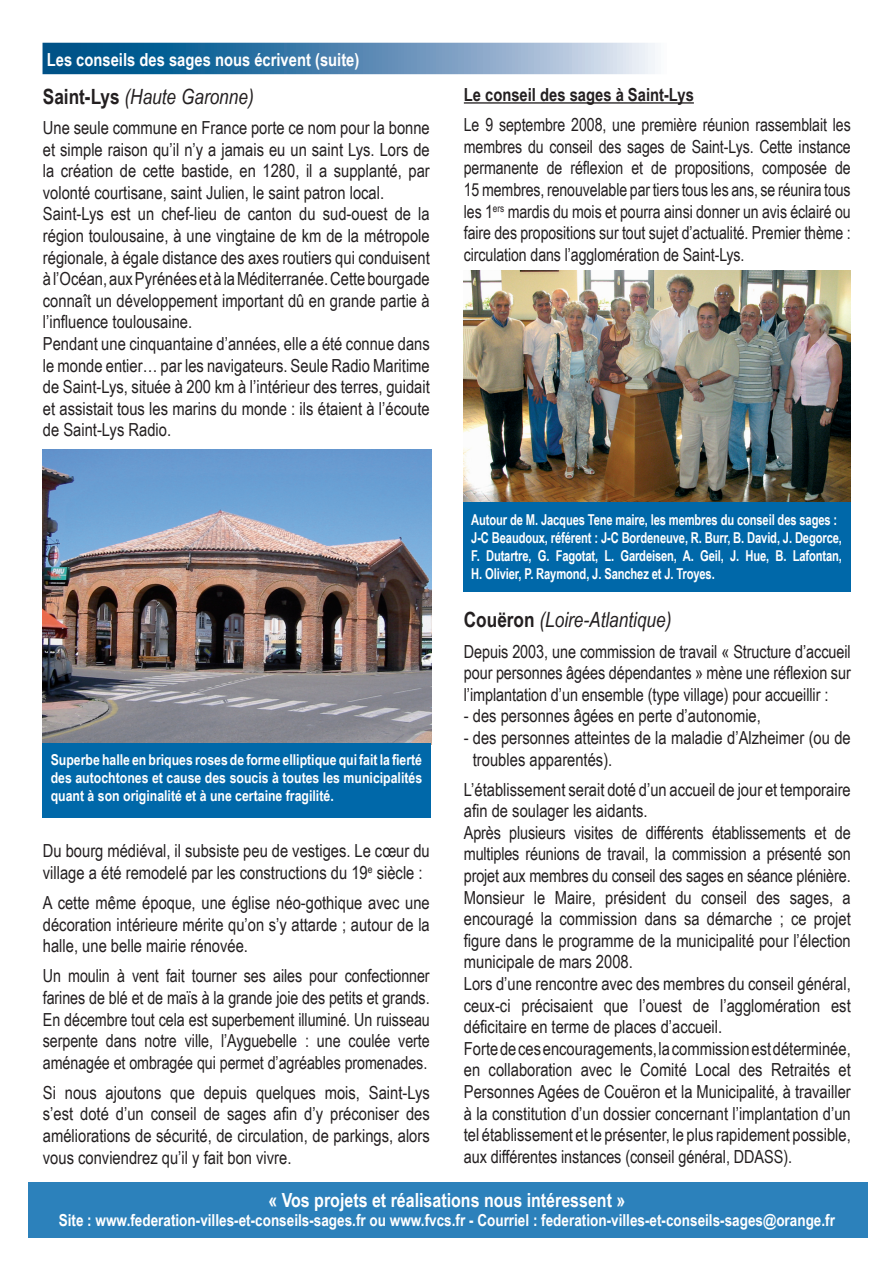
<style>
.page{position:relative;width:893px;height:1263px;background:#fff}
.page>*{position:absolute;margin:0;border:0;box-sizing:border-box;transform-origin:0 0}
.t1{font:italic 21px "Arial Narrow";color:#231f20}
.t2{font:700 19.5px "Arial Narrow";color:#fff}
.t3{font:18px/21.6px "Arial Narrow";color:#231f20}
.t4{font:18px/21.6px "Arial Narrow";color:#231f20;text-align:justify;scale:.96 1}
.t5{font:700 18px "Arial Narrow";color:#fff}
.t6{font:700 18px "Arial Narrow";color:#231f20}
.t7{font:700 16.5px "Arial Narrow";color:#fff}
.t8{font:700 15px/18px "Arial Narrow";letter-spacing:-.01em;color:#fff;scale:.91 1}
.t9{font:700 15px/18px "Arial Narrow";letter-spacing:-.01em;color:#fff;text-align:justify}
.s1{font-weight:700;font-style:normal}
</style>
<div class="page">
<div style="left:0;top:1182px;width:868px;height:55px;background:#2c81bb"></div>
<hr style="left:464px;top:102px;width:230px;height:2px;background:#231f20">
<svg style="left:43px;top:43px;width:612px;height:31px;background:#598db5"></svg>
<img style="left:43px;top:449px;width:388px;height:294px">
<div style="left:42px;top:743px;width:389px;height:75px;background:#0068a9"></div>
<img style="left:463px;top:270px;width:387px;height:232px">
<div style="left:463px;top:502px;width:387px;height:90px;background:#0068a9"></div>
<div style="left:0;top:1161px;width:28px;height:89px;background:#fff"></div>
<p class="t5" style="left:47px;top:46px;width:314px">Les conseils des sages nous écrivent (suite)</p>
<p class="t1" style="left:43px;top:82px;width:212px"><span class="s1">Saint-Lys</span> (Haute Garonne)</p>
<p class="t3" style="left:43px;top:116px;width:388px">Une seule commune en France porte ce nom pour la bonne et simple raison qu’il n’y a jamais eu un saint Lys. Lors de la création de cette bastide, en 1280, il a supplanté, par volonté courtisane, saint Julien, le saint patron local.<br>Saint-Lys est un chef-lieu de canton du sud-ouest de la région toulousaine, à une vingtaine de km de la métropole régionale, à égale distance des axes routiers qui conduisent à l’Océan, aux Pyrénées et à la Méditerranée. Cette bourgade connaît un développement important dû en grande partie à l’influence toulousaine.<br>Pendant une cinquantaine d’années, elle a été connue dans le monde entier… par les navigateurs. Seule Radio Maritime de Saint-Lys, située à 200 km à l’intérieur des terres, guidait et assistait tous les marins du monde : ils étaient à l’écoute de Saint-Lys Radio.</p>
<p class="t9" style="left:51px;top:750px;width:373px">Superbe halle en briques roses de forme elliptique qui fait la fierté des autochtones et cause des soucis à toutes les municipalités quant à son originalité et à une certaine fragilité.</p>
<p class="t3" style="left:43px;top:839px;width:388px">Du bourg médiéval, il subsiste peu de vestiges. Le cœur du village a été remodelé par les constructions du 19<sup>e</sup> siècle :</p>
<p class="t3" style="left:43px;top:891px;width:388px;text-align:justify">A cette même époque, une église néo-gothique avec une décoration intérieure mérite qu’on s’y attarde ; autour de la halle, une belle mairie rénovée.</p>
<p class="t3" style="left:43px;top:964px;width:388px;text-align:justify">Un moulin à vent fait tourner ses ailes pour confectionner farines de blé et de maïs à la grande joie des petits et grands.<br>En décembre tout cela est superbement illuminé. Un ruisseau serpente dans notre ville, l’Ayguebelle : une coulée verte aménagée et ombragée qui permet d’agréables promenades.</p>
<p class="t3" style="left:43px;top:1081px;width:388px;text-align:justify">Si nous ajoutons que depuis quelques mois, Saint-Lys s’est doté d’un conseil de sages afin d’y préconiser des améliorations de sécurité, de circulation, de parkings, alors vous conviendrez qu’il y fait bon vivre.</p>
<p class="t6" style="left:464px;top:81px;width:232px">Le conseil des sages à Saint-Lys</p>
<p class="t4" style="left:464px;top:113px;width:405px">Le 9 septembre 2008, une première réunion rassemblait les membres du conseil des sages de Saint-Lys. Cette instance permanente de réflexion et de propositions, composée de 15membres, renouvelable par tiers tous les ans, se réunira tous les 1<sup>ers</sup> mardis du mois et pourra ainsi donner un avis éclairé ou faire des propositions sur tout sujet d’actualité. Premier thème : circulation dans l’agglomération de Saint-Lys.</p>
<p class="t8" style="left:471px;top:510px;width:409px">Autour de M. Jacques Tene maire, les membres du conseil des sages :<br>J-C Beaudoux, référent : J-C Bordeneuve, R. Burr, B. David, J. Degorce, F. Dutartre, G. Fagotat, L. Gardeisen, A. Geil, J. Hue, B. Lafontan, H. Olivier, P. Raymond, J. Sanchez et J. Troyes.</p>
<p class="t1" style="left:464px;top:605px;width:209px"><span class="s1">Couëron</span> (Loire-Atlantique)</p>
<p class="t3" style="left:464px;top:640px;width:388px;text-align:justify">Depuis 2003, une commission de travail « Structure d’accueil pour personnes âgées dépendantes » mène une réflexion sur l’implantation d’un ensemble (type village) pour accueillir :</p>
<p class="t3" style="left:464px;top:704px;width:299px">- des personnes âgées en perte d’autonomie,</p>
<p class="t3" style="left:473px;top:726px;width:379px;text-indent:-9px">- des personnes atteintes de la maladie d’Alzheimer (ou de troubles apparentés).</p>
<p class="t3" style="left:464px;top:778px;width:388px">L’établissement serait doté d’un accueil de jour et temporaire afin de soulager les aidants.<br>Après plusieurs visites de différents établissements et de multiples réunions de travail, la commission a présenté son projet aux membres du conseil des sages en séance plénière.<br>Monsieur le Maire, président du conseil des sages, a encouragé la commission dans sa démarche ; ce projet figure dans le programme de la municipalité pour l’élection municipale de mars 2008.<br>Lors d’une rencontre avec des membres du conseil général, ceux-ci précisaient que l’ouest de l’agglomération est déficitaire en terme de places d’accueil.<br>Forte de ces encouragements, la commission est déterminée, en collaboration avec le Comité Local des Retraités et Personnes Agées de Couëron et la Municipalité, à travailler à la constitution d’un dossier concernant l’implantation d’un tel établissement et le présenter, le plus rapidement possible, aux différentes instances (conseil général, DDASS).</p>
<p class="t2" style="left:268px;top:1185px;width:358px">« Vos projets et réalisations nous intéressent »</p>
<p class="t7" style="left:59px;top:1208px;width:778px">Site : www.federation-villes-et-conseils-sages.fr ou www.fvcs.fr - Courriel : federation-villes-et-conseils-sages@orange.fr</p>
<p class="t7" style="left:108px;top:1208px;width:678px">Site : www.federation-villes- t-cons ils-sages.fr - Cour iel : federation-villes-et-cons ils-sag s@orange.fr</p>
</div>
